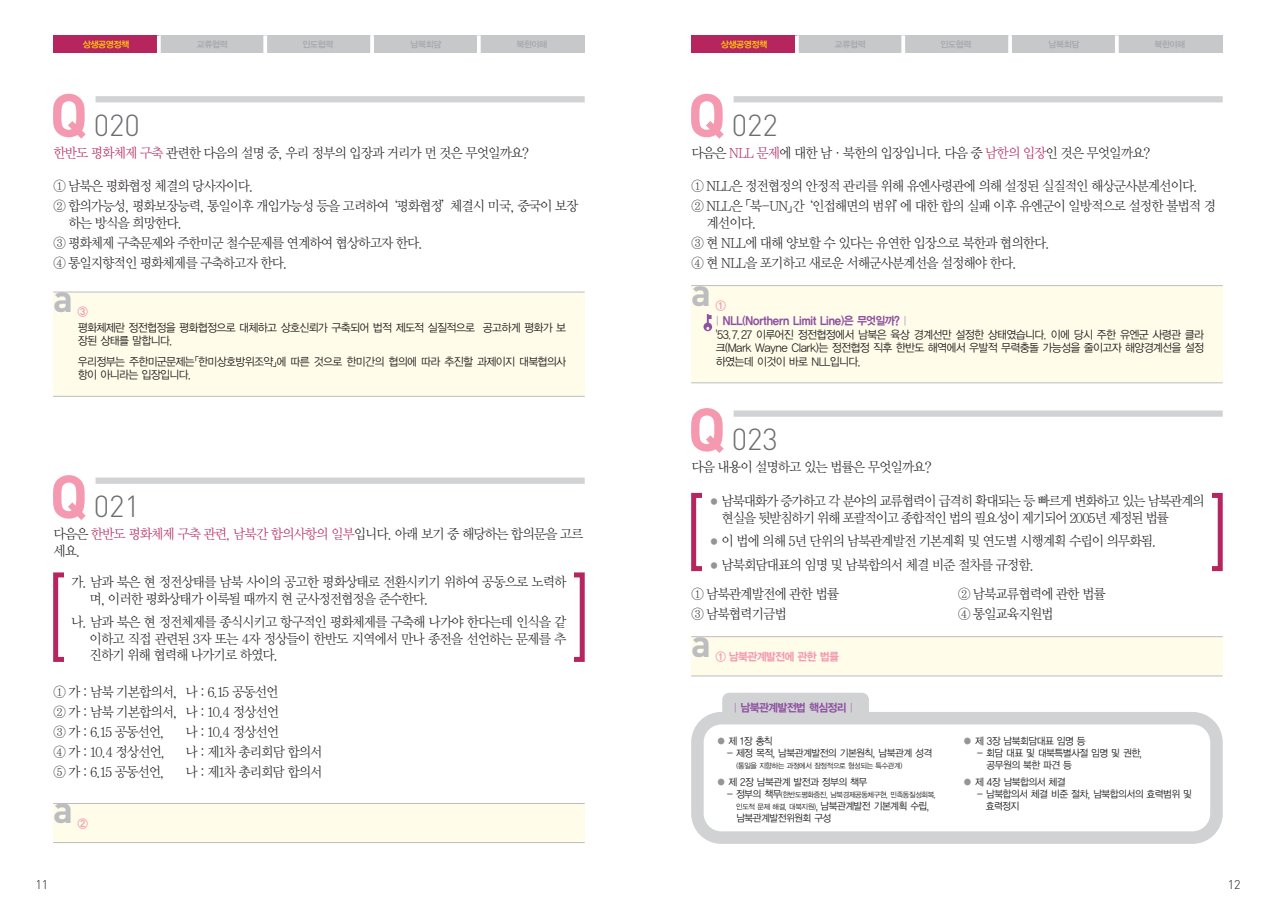
<style>
.page{position:relative;width:1276px;height:915px;background:#fff}
.page>*{position:absolute;margin:0;border:0;box-sizing:border-box;transform-origin:0 0}
.t1{font:700 60px "DIN";color:#f499b0}
.t2{font:700 37.5px "DIN";color:#bcbdc0}
.t3{font:300 30px "DIN";color:#6c6d70}
.t4{font:13.75px/20px "Y Mj O12";letter-spacing:-.13em;color:#231f20;scale:.95 1}
.t5{font:13.75px/16.5px "Y Mj O12";letter-spacing:-.15em;color:#231f20;scale:.95 1}
.t6{font:300 12.5px "DIN";color:#231f20}
.t7{font:11.25px/13.5px "YGO12";letter-spacing:-.13em;color:#231f20;scale:.95 1}
.t8{font:11.25px/15.5px "YGO15";letter-spacing:-.135em;color:#8e52a1;scale:.95 1}
.t9{font:11.25px "YGO15";letter-spacing:-.135em;color:#f499b0;scale:.95 1}
.t10{font:10px/12px "YGO12";letter-spacing:-.13em;color:#231f20;scale:.95 1}
.t11{font:8.75px "YGO14";letter-spacing:-.13em;color:#a8a9ad}
.t12{font:8.75px "YGO14";letter-spacing:-.13em;color:#feca0a}
.t13{font:7.5px "YGO12";letter-spacing:-.13em;color:#231f20;scale:.95 1}
.s1{color:#b6255e}
.s2{color:#f499b0}
.s3{font-family:"YGO11"}
.s4{font-size:11.25px;color:#939598}
.s5{color:#939598}
.s6{font-size:10px}
.s7{font-size:7.5px}
</style>
<div class="page">
<div style="left:53px;top:572px;width:532px;height:89px;border:5px solid #b6255e"></div>
<div style="left:65px;top:568px;width:509px;height:100px;background:#fff"></div>
<div style="left:691px;top:492px;width:531px;height:79px;border:5px solid #b6255e"></div>
<div style="left:702px;top:489px;width:510px;height:86px;background:#fff"></div>
<div style="left:53px;top:35px;width:106px;height:18px;background:#b6255e"></div>
<div style="left:160px;top:35px;width:105px;height:18px;background:#c7c8ca"></div>
<div style="left:265px;top:35px;width:106px;height:18px;background:#c7c8ca"></div>
<div style="left:373px;top:35px;width:106px;height:18px;background:#c7c8ca"></div>
<div style="left:479px;top:35px;width:106px;height:18px;background:#c7c8ca"></div>
<svg style="left:157px;top:35px;width:4px;height:18px"></svg>
<svg style="left:263px;top:35px;width:4px;height:18px"></svg>
<hr style="left:370px;top:35px;width:4px;height:18px;background:#fff">
<svg style="left:477px;top:35px;width:4px;height:18px"></svg>
<div style="left:96px;top:96px;width:489px;height:6px;background:#d1d2d4"></div>
<div style="left:53px;top:292px;width:532px;height:104px;background:#fffde9"></div>
<hr style="left:53px;top:292px;width:532px;height:1px;background:#bcbdc0">
<hr style="left:53px;top:396px;width:532px;height:1px;background:#bcbdc0">
<div style="left:691px;top:35px;width:106px;height:18px;background:#b6255e"></div>
<div style="left:797px;top:35px;width:106px;height:18px;background:#c7c8ca"></div>
<div style="left:903px;top:35px;width:106px;height:18px;background:#c7c8ca"></div>
<div style="left:1011px;top:35px;width:105px;height:18px;background:#c7c8ca"></div>
<div style="left:1117px;top:35px;width:105px;height:18px;background:#c7c8ca"></div>
<hr style="left:795px;top:35px;width:3px;height:18px;background:#fff">
<svg style="left:901px;top:35px;width:4px;height:18px"></svg>
<svg style="left:1008px;top:35px;width:4px;height:18px"></svg>
<hr style="left:1115px;top:35px;width:3px;height:18px;background:#fff">
<div style="left:733px;top:96px;width:489px;height:6px;background:#d1d2d4"></div>
<div style="left:691px;top:286px;width:531px;height:96px;background:#fffde9"></div>
<hr style="left:691px;top:285px;width:531px;height:1px;background:#bcbdc0">
<hr style="left:691px;top:382px;width:531px;height:1px;background:#bcbdc0">
<div style="left:691px;top:636px;width:531px;height:39px;background:#fffde9"></div>
<hr style="left:691px;top:636px;width:531px;height:1px;background:#bcbdc0">
<hr style="left:691px;top:675px;width:531px;height:1px;background:#bcbdc0">
<div style="left:96px;top:477px;width:489px;height:6px;background:#d1d2d4"></div>
<div style="left:53px;top:803px;width:532px;height:39px;background:#fffde9"></div>
<hr style="left:53px;top:803px;width:532px;height:1px;background:#bcbdc0">
<hr style="left:53px;top:842px;width:532px;height:1px;background:#bcbdc0">
<div style="left:733px;top:410px;width:489px;height:6px;background:#d1d2d4"></div>
<svg style="left:691px;top:712px;width:531px;height:131px"></svg>
<div style="left:722px;top:692px;width:147px;height:29px;background:#d1d2d4;border-radius:7px"></div>
<svg style="left:703px;top:314px;width:9px;height:17px"></svg>
<p class="t12" style="left:83px;top:39px;width:48px">상생공영정책</p>
<p class="t11" style="left:197px;top:39px;width:33px">교류협력</p>
<p class="t11" style="left:302px;top:39px;width:33px">인도협력</p>
<p class="t11" style="left:410px;top:39px;width:33px">남북회담</p>
<p class="t11" style="left:516px;top:39px;width:33px">북한이해</p>
<h1 class="t1" style="left:50px;top:81px;width:40px">Q</h1>
<p class="t4" style="left:53px;top:143px;width:503px"><span class="s1">한반도 평화체제 구축</span> 관련한 다음의 설명 중, 우리 정부의 입장과 거리가 먼 것은 무엇일까요?</p>
<p class="t4" style="left:53px;top:176px;width:555px">① 남북은 평화협정 체결의 당사자이다.<br>② 합의가능성, 평화보장능력, 통일이후 개입가능성 등을 고려하여‘평화협정’체결시 미국, 중국이 보장</p>
<p class="t4" style="left:53px;top:212px;width:391px;text-indent:15px">하는 방식을 희망한다.<br>③ 평화체제 구축문제와 주한미군 철수문제를 연계하여 협상하고자 한다.<br>④ 통일지향적인 평화체제를 구축하고자 한다.</p>
<h3 class="t3" style="left:94px;top:108px;width:48px">020</h3>
<h2 class="t2" style="left:53px;top:277px;width:22px">a</h2>
<p class="t9" style="left:77px;top:305px;width:13px">③</p>
<p class="t7" style="left:77px;top:320px;width:516px">평화체제란 정전협정을 평화협정으로 대체하고 상호신뢰가 구축되어 법적 제도적 실질적으로 공고하게 평화가 보 장된 상태를 말합니다.</p>
<p class="t7" style="left:77px;top:354px;width:516px">우리정부는 주한미군문제는「한미상호방위조약」에 따른 것으로 한미간의 협의에 따라 추진할 과제이지 대북협의사 항이 아니라는 입장입니다.</p>
<h1 class="t1" style="left:50px;top:462px;width:40px">Q</h1>
<p class="t4" style="left:53px;top:526px;width:560px;line-height:16.5px">다음은 <span class="s1">한반도 평화체제 구축 관련, 남북간 합의사항의 일부</span>입니다. 아래 보기 중 해당하는 합의문을 고르 세요.</p>
<h3 class="t3" style="left:94px;top:489px;width:48px">021</h3>
<p class="t4" style="left:89px;top:573px;width:504px;line-height:16.5px;text-indent:-18px">가. 남과 북은 현 정전상태를 남북 사이의 공고한 평화상태로 전환시키기 위하여 공동으로 노력하 며, 이러한 평화상태가 이룩될 때까지 현 군사정전협정을 준수한다.</p>
<p class="t4" style="left:89px;top:614px;width:504px;line-height:16.5px;text-align:justify;text-indent:-18px">나. 남과 북은 현 정전체제를 종식시키고 항구적인 평화체제를 구축해 나가야 한다는데 인식을 같 이하고 직접 관련된 3자 또는 4자 정상들이 한반도 지역에서 만나 종전을 선언하는 문제를 추 진하기 위해 협력해 나가기로 하였다.</p>
<p class="t4" style="left:53px;top:681px;width:240px;text-align:justify">① 가 : 남북 기본합의서, 나 : 6.15 공동선언 ② 가 : 남북 기본합의서, 나 : 10.4 정상선언 ③ 가 : 6.15 공동선언,</p>
<p class="t4" style="left:185px;top:722px;width:101px">나 : 10.4 정상선언</p>
<p class="t4" style="left:53px;top:742px;width:120px">④ 가 : 10.4 정상선언,</p>
<p class="t4" style="left:185px;top:742px;width:147px">나 : 제1차 총리회담 합의서</p>
<p class="t4" style="left:53px;top:762px;width:120px">⑤ 가 : 6.15 공동선언,</p>
<p class="t4" style="left:185px;top:762px;width:147px">나 : 제1차 총리회담 합의서</p>
<h2 class="t2" style="left:53px;top:788px;width:22px">a</h2>
<p class="t9" style="left:77px;top:816px;width:13px">②</p>
<p class="t12" style="left:720px;top:39px;width:48px">상생공영정책</p>
<p class="t11" style="left:834px;top:39px;width:33px">교류협력</p>
<p class="t11" style="left:940px;top:39px;width:33px">인도협력</p>
<p class="t11" style="left:1048px;top:39px;width:33px">남북회담</p>
<p class="t11" style="left:1154px;top:39px;width:33px">북한이해</p>
<h1 class="t1" style="left:687px;top:81px;width:40px">Q</h1>
<p class="t4" style="left:691px;top:143px;width:485px">다음은 <span class="s1">NLL 문제</span>에 대한 남·북한의 입장입니다. 다음 중 <span class="s1">남한의 입장</span>인 것은 무엇일까요?</p>
<p class="t4" style="left:691px;top:176px;width:554px">① NLL은 정전협정의 안정적 관리를 위해 유엔사령관에 의해 설정된 실질적인 해상군사분계선이다.<br>② NLL은「북-UN」간‘인접해면의 범위’에 대한 합의 실패 이후 유엔군이 일방적으로 설정한 불법적 경</p>
<p class="t4" style="left:691px;top:212px;width:380px;text-indent:15px">계선이다.<br>③ 현 NLL에 대해 양보할 수 있다는 유연한 입장으로 북한과 협의한다.<br>④ 현 NLL을 포기하고 새로운 서해군사분계선을 설정해야 한다.</p>
<h3 class="t3" style="left:732px;top:108px;width:48px">022</h3>
<h2 class="t2" style="left:691px;top:270px;width:22px">a</h2>
<p class="t8" style="left:715px;top:297px;width:203px"><span class="s2">①<br></span><span class="s3">|</span> NLL(Northern Limit Line)은 무엇일까? <span class="s3">|</span></p>
<p class="t7" style="left:715px;top:328px;width:516px;text-align:justify">'53.7.27 이루어진 정전협정에서 남북은 육상 경계선만 설정한 상태였습니다. 이에 당시 주한 유엔군 사령관 클라 크(Mark Wayne Clark)는 정전협정 직후 한반도 해역에서 우발적 무력충돌 가능성을 줄이고자 해양경계선을 설정 하였는데 이것이 바로 NLL입니다.</p>
<h1 class="t1" style="left:687px;top:395px;width:40px">Q</h1>
<p class="t4" style="left:691px;top:457px;width:255px">다음 내용이 설명하고 있는 법률은 무엇일까요?</p>
<h3 class="t3" style="left:732px;top:422px;width:48px">023</h3>
<p class="t5" style="left:721px;top:492px;width:510px;text-indent:-12px"><span class="s4">●</span> 남북대화가 증가하고 각 분야의 교류협력이 급격히 확대되는 등 빠르게 변화하고 있는 남북관계의 현실을 뒷받침하기 위해 포괄적이고 종합적인 법의 필요성이 제기되어 2005년 제정된 법률</p>
<p class="t4" style="left:709px;top:531px;width:473px"><span class="s4">●</span> 이 법에 의해 5년 단위의 남북관계발전 기본계획 및 연도별 시행계획 수립이 의무화됨.</p>
<p class="t4" style="left:709px;top:554px;width:344px"><span class="s4">●</span> 남북회담대표의 임명 및 남북합의서 체결 비준 절차를 규정함.</p>
<p class="t4" style="left:691px;top:583px;width:158px">① 남북관계발전에 관한 법률</p>
<p class="t4" style="left:957px;top:583px;width:158px">② 남북교류협력에 관한 법률</p>
<p class="t4" style="left:691px;top:603px;width:103px">③ 남북협력기금법</p>
<p class="t4" style="left:957px;top:603px;width:103px">④ 통일교육지원법</p>
<h2 class="t2" style="left:691px;top:621px;width:22px">a</h2>
<p class="t9" style="left:715px;top:649px;width:132px">① 남북관계발전에 관한 법률</p>
<p class="t8" style="left:733px;top:699px;width:128px"><span class="s3">|</span> 남북관계발전법 핵심정리 <span class="s3">|</span></p>
<p class="t10" style="left:716px;top:734px;width:61px"><span class="s5">●</span>제1장총칙</p>
<p class="t10" style="left:727px;top:746px;width:218px">- 제정 목적, 남북관계발전의 기본원칙, 남북관계 성격</p>
<p class="t13" style="left:736px;top:760px;width:177px">(통일을 지향하는 과정에서 잠정적으로 형성되는 특수관계)</p>
<p class="t10" style="left:716px;top:776px;width:161px"><span class="s5">●</span> 제 2장 남북관계 발전과 정부의 책무</p>
<p class="t13" style="left:727px;top:790px;width:222px"><span class="s6">- 정부의 책무</span>(한반도평화증진, 남북경제공동체구현, 민족동질성회복,</p>
<p class="t10" style="left:736px;top:800px;width:206px"><span class="s7">인도적 문제 해결, 대북지원)</span>, 남북관계발전 기본계획 수립, 남북관계발전위원회 구성</p>
<p class="t10" style="left:963px;top:734px;width:131px"><span class="s5">●</span> 제 3장 남북회담대표 임명 등</p>
<p class="t10" style="left:986px;top:746px;width:166px;text-indent:-9px">- 회담 대표 및 대북특별사절 임명 및 권한, 공무원의 북한 파견 등</p>
<p class="t10" style="left:963px;top:776px;width:110px"><span class="s5">●</span> 제 4장 남북합의서 체결</p>
<p class="t10" style="left:985px;top:788px;width:219px;text-indent:-8px">- 남북합의서 체결 비준 절차, 남북합의서의 효력범위 및 효력정지</p>
<p class="t6" style="left:35px;top:877px;width:14px">11</p>
<p class="t6" style="left:1227px;top:877px;width:14px">12</p>
</div>
